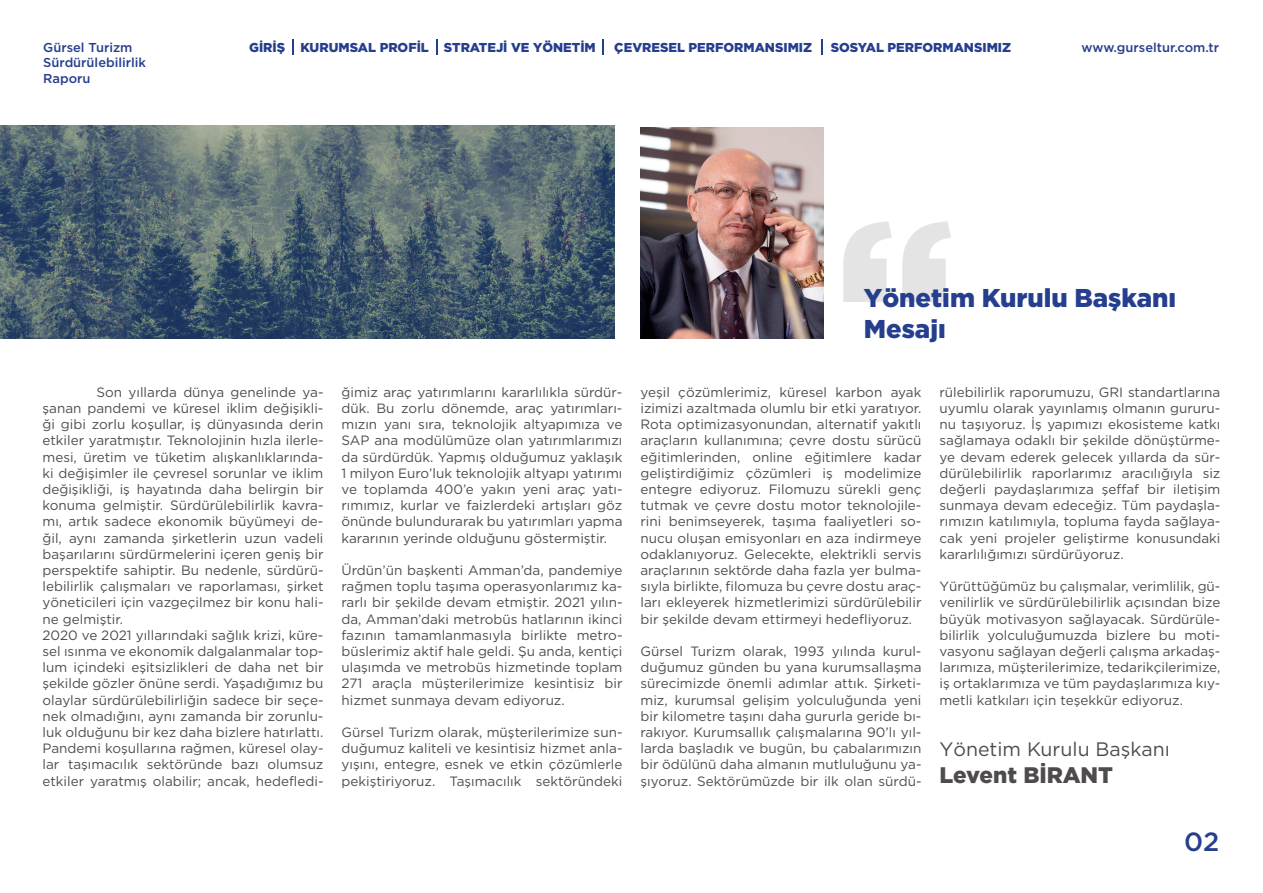
<style>
.page{position:relative;width:1263px;height:893px;background:#fff}
.page>*{position:absolute;margin:0;border:0;box-sizing:border-box;transform-origin:0 0}
.t1{font:222.75px "Gotham Black TR";color:#231f20}
.t2{font:26.4px "Gotham Medium TR";color:#253f8e}
.t3{font:25.8px/30.9px "Gotham Black TR";color:#253f8e}
.t4{font:22.5px "Gotham Black TR";color:#231f20}
.t5{font:19.5px "Gotham Book TR";color:#231f20}
.t6{font:13.5px/16.2px "Gotham Book TR";color:#231f20;text-align:justify}
.t7{font:12.9px "Gotham Black TR";color:#253f8e}
.t8{font:12.9px/15.5px "Gotham Medium TR";color:#253f8e}
</style>
<div class="page">
<svg style="left:0;top:126px;width:614px;height:212px;background:#4e636f"></svg>
<svg style="left:292px;top:39px;width:2px;height:16px"></svg>
<svg style="left:436px;top:39px;width:1px;height:16px"></svg>
<svg style="left:602px;top:39px;width:2px;height:16px"></svg>
<svg style="left:821px;top:39px;width:1px;height:16px"></svg>
<img style="left:640px;top:128px;width:183px;height:210px">
<p class="t7" style="left:249px;top:40px;width:348px">GİRİŞ KURUMSAL PROFİL STRATEJİ VE YÖNETİM</p>
<p class="t7" style="left:614px;top:40px;width:199px">ÇEVRESEL PERFORMANSIMIZ</p>
<p class="t7" style="left:831px;top:40px;width:182px">SOSYAL PERFORMANSIMIZ</p>
<p class="t8" style="left:43px;top:39px;width:104px">Gürsel Turizm<br>Sürdürülebilirlik<br>Raporu</p>
<p class="t8" style="left:1081px;top:39px;width:139px">www.gurseltur.com.tr</p>
<p class="t6" style="left:43px;top:384px;width:282px;text-align:left;text-indent:54px">Son yıllarda dünya genelinde ya&shy;şanan pandemi ve küresel iklim değişikli&shy;ği gibi zorlu koşullar, iş dünyasında derin etkiler yaratmıştır. Teknolojinin hızla ilerle&shy;mesi, üretim ve tüketim alışkanlıklarında&shy;ki değişimler ile çevresel sorunlar ve iklim değişikliği, iş hayatında daha belirgin bir konuma gelmiştir. Sürdürülebilirlik kavra&shy;mı, artık sadece ekonomik büyümeyi de&shy;ğil, aynı zamanda şirketlerin uzun vadeli başarılarını sürdürmelerini içeren geniş bir perspektife sahiptir. Bu nedenle, sürdürü&shy;lebilirlik çalışmaları ve raporlaması, şirket yöneticileri için vazgeçilmez bir konu hali&shy;ne gelmiştir.<br>2020 ve 2021 yıllarındaki sağlık krizi, küre&shy;sel ısınma ve ekonomik dalgalanmalar top&shy;lum içindeki eşitsizlikleri de daha net bir şekilde gözler önüne serdi. Yaşadığımız bu olaylar sürdürülebilirliğin sadece bir seçe&shy;nek olmadığını, aynı zamanda bir zorunlu&shy;luk olduğunu bir kez daha bizlere hatırlattı.<br>Pandemi koşullarına rağmen, küresel olay&shy;lar taşımacılık sektöründe bazı olumsuz etkiler yaratmış olabilir; ancak, hedefledi-</p>
<p class="t6" style="left:341px;top:384px;width:282px">ğimiz araç yatırımlarını kararlılıkla sürdür&shy;dük. Bu zorlu dönemde, araç yatırımları&shy;mızın yanı sıra, teknolojik altyapımıza ve SAP ana modülümüze olan yatırımlarımızı da sürdürdük. Yapmış olduğumuz yaklaşık 1 milyon Euro’luk teknolojik altyapı yatırımı ve toplamda 400’e yakın yeni araç yatı&shy;rımımız, kurlar ve faizlerdeki artışları göz önünde bulundurarak bu yatırımları yapma kararının yerinde olduğunu göstermiştir.</p>
<p class="t6" style="left:341px;top:562px;width:282px">Ürdün’ün başkenti Amman’da, pandemiye rağmen toplu taşıma operasyonlarımız ka&shy;rarlı bir şekilde devam etmiştir. 2021 yılın&shy;da, Amman’daki metrobüs hatlarının ikinci fazının tamamlanmasıyla birlikte metro&shy;büslerimiz aktif hale geldi. Şu anda, kentiçi ulaşımda ve metrobüs hizmetinde toplam 271 araçla müşterilerimize kesintisiz bir hizmet sunmaya devam ediyoruz.</p>
<p class="t6" style="left:341px;top:724px;width:282px">Gürsel Turizm olarak, müşterilerimize sun&shy;duğumuz kaliteli ve kesintisiz hizmet anla&shy;yışını, entegre, esnek ve etkin çözümlerle pekiştiriyoruz. Taşımacılık sektöründeki</p>
<h1 class="t1" style="left:834px;top:171px;width:123px">“</h1>
<h3 class="t3" style="left:864px;top:282px;width:314px">Yönetim Kurulu Başkanı<br>Mesajı</h3>
<p class="t6" style="left:640px;top:384px;width:282px">yeşil çözümlerimiz, küresel karbon ayak izimizi azaltmada olumlu bir etki yaratıyor.<br>Rota optimizasyonundan, alternatif yakıtlı araçların kullanımına; çevre dostu sürücü eğitimlerinden, online eğitimlere kadar geliştirdiğimiz çözümleri iş modelimize entegre ediyoruz. Filomuzu sürekli genç tutmak ve çevre dostu motor teknolojile&shy;rini benimseyerek, taşıma faaliyetleri so&shy;nucu oluşan emisyonları en aza indirmeye odaklanıyoruz. Gelecekte, elektrikli servis araçlarının sektörde daha fazla yer bulma&shy;sıyla birlikte, filomuza bu çevre dostu araç&shy;ları ekleyerek hizmetlerimizi sürdürülebilir bir şekilde devam ettirmeyi hedefliyoruz.</p>
<p class="t6" style="left:640px;top:643px;width:282px">Gürsel Turizm olarak, 1993 yılında kurul&shy;duğumuz günden bu yana kurumsallaşma sürecimizde önemli adımlar attık. Şirketi&shy;miz, kurumsal gelişim yolculuğunda yeni bir kilometre taşını daha gururla geride bı&shy;rakıyor. Kurumsallık çalışmalarına 90’lı yıl&shy;larda başladık ve bugün, bu çabalarımızın bir ödülünü daha almanın mutluluğunu ya&shy;şıyoruz. Sektörümüzde bir ilk olan sürdü-</p>
<p class="t6" style="left:939px;top:384px;width:282px">rülebilirlik raporumuzu, GRI standartlarına uyumlu olarak yayınlamış olmanın gururu&shy;nu taşıyoruz. İş yapımızı ekosisteme katkı sağlamaya odaklı bir şekilde dönüştürme&shy;ye devam ederek gelecek yıllarda da sür&shy;dürülebilirlik raporlarımız aracılığıyla siz değerli paydaşlarımıza şeffaf bir iletişim sunmaya devam edeceğiz. Tüm paydaşla&shy;rımızın katılımıyla, topluma fayda sağlaya&shy;cak yeni projeler geliştirme konusundaki kararlılığımızı sürdürüyoruz.</p>
<p class="t6" style="left:939px;top:578px;width:282px">Yürüttüğümüz bu çalışmalar, verimlilik, gü&shy;venilirlik ve sürdürülebilirlik açısından bize büyük motivasyon sağlayacak. Sürdürüle&shy;bilirlik yolculuğumuzda bizlere bu moti&shy;vasyonu sağlayan değerli çalışma arkadaş&shy;larımıza, müşterilerimize, tedarikçilerimize, iş ortaklarımıza ve tüm paydaşlarımıza kıy&shy;metli katkıları için teşekkür ediyoruz.</p>
<h3 class="t5" style="left:939px;top:738px;width:232px">Yönetim Kurulu Başkanı</h3>
<h3 class="t4" style="left:939px;top:762px;width:175px">Levent BİRANT</h3>
<h2 class="t2" style="left:1184px;top:826px;width:36px">02</h2>
</div>
